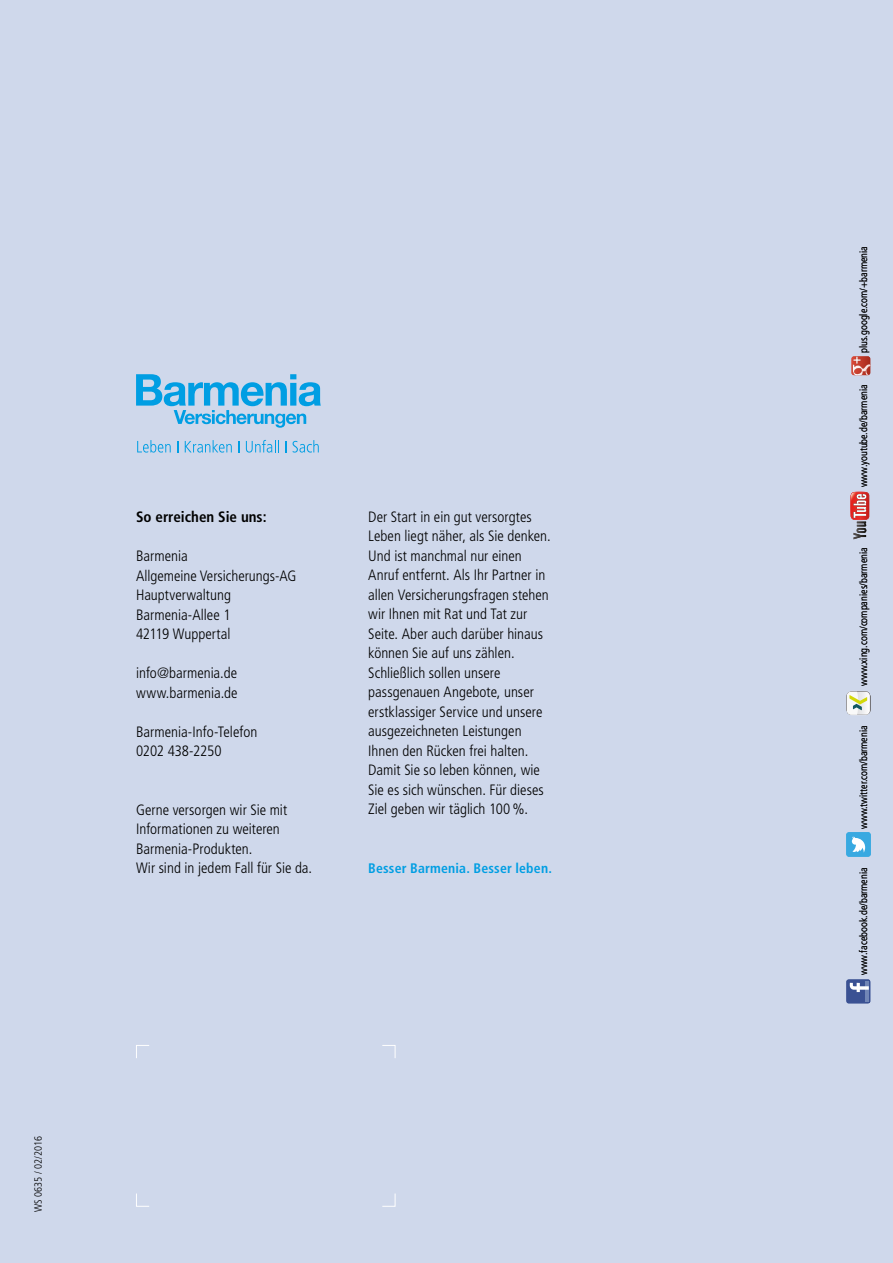
<style>
.page{position:relative;width:893px;height:1263px;background:#cfd8eb}
.page>*{position:absolute;margin:0;border:0;box-sizing:border-box;transform-origin:0 0}
.t1{font:300 condensed 15px/19.5px "Frutiger LT Std";color:#000}
.t2{font:700 condensed 15px "Frutiger LT Std";color:#000}
.t3{font:700 condensed 13.8px "Frutiger LT Std";letter-spacing:.015em;color:#009ee3}
.t4{font:300 condensed 10.5px "Frutiger LT Std";color:#000}
</style>
<div class="page">
<svg style="left:137px;top:440px;width:34px;height:13px"></svg>
<svg style="left:185px;top:440px;width:47px;height:13px"></svg>
<svg style="left:246px;top:440px;width:33px;height:13px"></svg>
<svg style="left:293px;top:440px;width:26px;height:13px"></svg>
<svg style="left:136px;top:374px;width:185px;height:54px"></svg>
<img style="left:846px;top:691px;width:25px;height:21px">
<svg style="left:136px;top:1045px;width:13px;height:13px"></svg>
<svg style="left:382px;top:1193px;width:14px;height:14px"></svg>
<svg style="left:382px;top:1045px;width:14px;height:13px"></svg>
<svg style="left:136px;top:1193px;width:13px;height:14px"></svg>
<svg style="left:846px;top:832px;width:25px;height:25px"></svg>
<svg style="left:846px;top:979px;width:24px;height:24px"></svg>
<svg style="left:850px;top:492px;width:19px;height:47px"></svg>
<svg style="left:847px;top:692px;width:23px;height:23px"></svg>
<svg style="left:851px;top:356px;width:19px;height:19px"></svg>
<p class="t2" style="left:136px;top:508px;width:132px">So erreichen Sie uns:</p>
<p class="t1" style="left:136px;top:546px;width:162px">Barmenia<br>Allgemeine Versicherungs-AG<br>Hauptverwaltung<br>Barmenia-Allee 1<br>42119 Wuppertal</p>
<p class="t1" style="left:136px;top:663px;width:103px">info@barmenia.de www.barmenia.de</p>
<p class="t1" style="left:136px;top:722px;width:123px">Barmenia-Info-Telefon<br>0202 438-2250</p>
<p class="t1" style="left:136px;top:800px;width:178px">Gerne versorgen wir Sie mit<br>Informationen zu weiteren<br>Barmenia-Produkten.<br>Wir sind in jedem Fall für Sie da.</p>
<p class="t1" style="left:368px;top:507px;width:184px">Der Start in ein gut versorgtes<br>Leben liegt näher, als Sie denken.<br>Und ist manchmal nur einen<br>Anruf entfernt. Als Ihr Partner in allen Versicherungsfragen stehen wir Ihnen mit Rat und Tat zur<br>Seite. Aber auch darüber hinaus können Sie auf uns zählen.<br>Schließlich sollen unsere passgenauen Angebote, unser erstklassiger Service und unsere ausgezeichneten Leistungen<br>Ihnen den Rücken frei halten.<br>Damit Sie so leben können, wie<br>Sie es sich wünschen. Für dieses<br>Ziel geben wir täglich 100%.</p>
<p class="t3" style="left:368px;top:860px;width:185px">Besser Barmenia. Besser leben.</p>
<p class="t4" style="left:32px;top:1212px;width:78px;rotate:-90deg">WS 0635 / 02/2016</p>
<p class="t4" style="left:857px;top:353px;width:108px;rotate:-90deg">plus.google.com/+barmenia</p>
<p class="t4" style="left:857px;top:487px;width:105px;rotate:-90deg">www.youtube.de/barmenia</p>
<p class="t4" style="left:857px;top:686px;width:140px;rotate:-90deg">www.xing.com/companies/barmenia</p>
<p class="t4" style="left:857px;top:829px;width:105px;rotate:-90deg">www.twitter.com/barmenia</p>
<p class="t4" style="left:857px;top:975px;width:109px;rotate:-90deg">www.facebook.de/barmenia</p>
</div>
